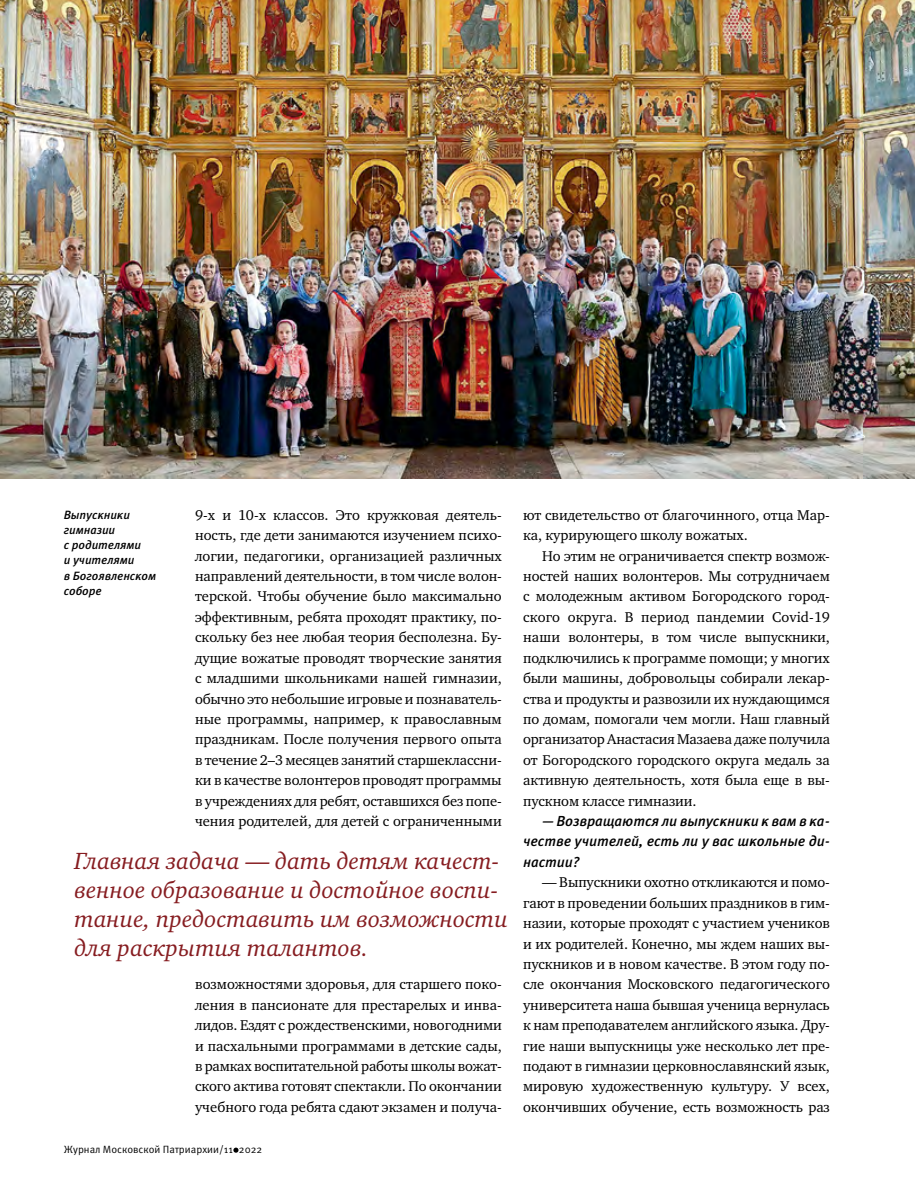
<style>
.page{position:relative;width:915px;height:1191px;background:#fff}
.page>*{position:absolute;margin:0;border:0;box-sizing:border-box;transform-origin:0 0}
.t1{font:italic 24px/28.8px "Charter ITC";color:#861c20}
.t2{font:14.55px/20.4px "Charter ITC";color:#000;text-align:justify}
.t3{font:italic 500 14.55px/20.4px "Meta Pro";letter-spacing:-.005em;color:#000;text-align:justify}
.t4{font:italic 500 12px/15px "Meta Pro";letter-spacing:-.005em;color:#000}
.t5{font:10.5px "Meta Pro";color:#000}
</style>
<div class="page">
<svg style="left:233px;top:1147px;width:5px;height:5px"></svg>
<img style="left:0;top:0;width:914px;height:479px">
<p class="t4" style="left:64px;top:508px;width:94px">Выпускники гимназии<br>с родителями<br>и учителями<br>в Богоявленском соборе</p>
<p class="t2" style="left:195px;top:504px;width:308px">9-х и 10-х классов. Это кружковая деятель&shy;ность, где дети занимаются изучением психо&shy;логии, педагогики, организацией различных направлений деятельности, в том числе волон&shy;терской. Чтобы обучение было максимально эффективным, ребята проходят практику, по&shy;скольку без нее любая теория бесполезна. Бу&shy;дущие вожатые проводят творческие занятия с младшими школьниками нашей гимназии, обычно это небольшие игровые и познаватель&shy;ные программы, например, к православным праздникам. После получения первого опыта в течение 2–3 месяцев занятий старшеклассни&shy;ки в качестве волонтеров проводят программы в учреждениях для ребят, оставшихся без попе&shy;чения родителей, для детей с ограниченными</p>
<h1 class="t1" style="left:74px;top:846px;width:435px">Главная задача — дать детям качест&shy;венное образование и достойное воспи&shy;тание, предоставить им возможности для раскрытия талантов.</h1>
<p class="t2" style="left:195px;top:974px;width:308px">возможностями здоровья, для старшего поко&shy;ления в пансионате для престарелых и инва&shy;лидов. Ездят с рождественскими, новогодними и пасхальными программами в детские сады, в рамках воспитательной работы школы вожат&shy;ского актива готовят спектакли. По окончании учебного года ребята сдают экзамен и получа-</p>
<p class="t5" style="left:64px;top:1142px;width:200px">Журнал Московской Патриархии/11 2022</p>
<p class="t2" style="left:523px;top:504px;width:308px">ют свидетельство от благочинного, отца Мар&shy;ка, курирующего школу вожатых.</p>
<p class="t2" style="left:523px;top:545px;width:308px;text-indent:19px">Но этим не ограничивается спектр возмож&shy;ностей наших волонтеров. Мы сотрудничаем с молодежным активом Богородского город&shy;ского округа. В период пандемии Covid-19 наши волонтеры, в том числе выпускники, подключились к программе помощи; у многих были машины, добровольцы собирали лекар&shy;ства и продукты и развозили их нуждающимся по домам, помогали чем могли. Наш главный организатор Анастасия Мазаева даже получила от Богородского городского округа медаль за активную деятельность, хотя была еще в вы&shy;пускном классе гимназии.</p>
<p class="t3" style="left:523px;top:811px;width:308px;text-indent:19px">— Возвращаются ли выпускники к вам в ка&shy;честве учителей, есть ли у вас школьные ди&shy;настии?</p>
<p class="t2" style="left:523px;top:872px;width:308px;text-indent:19px">— Выпускники охотно откликаются и помо&shy;гают в проведении больших праздников в гим&shy;назии, которые проходят с участием учеников и их родителей. Конечно, мы ждем наших вы&shy;пускников и в новом качестве. В этом году по&shy;сле окончания Московского педагогического университета наша бывшая ученица вернулась к нам преподавателем английского языка. Дру&shy;гие наши выпускницы уже несколько лет пре&shy;подают в гимназии церковнославянский язык, мировую художественную культуру. У всех, окончивших обучение, есть возможность раз</p>
</div>
